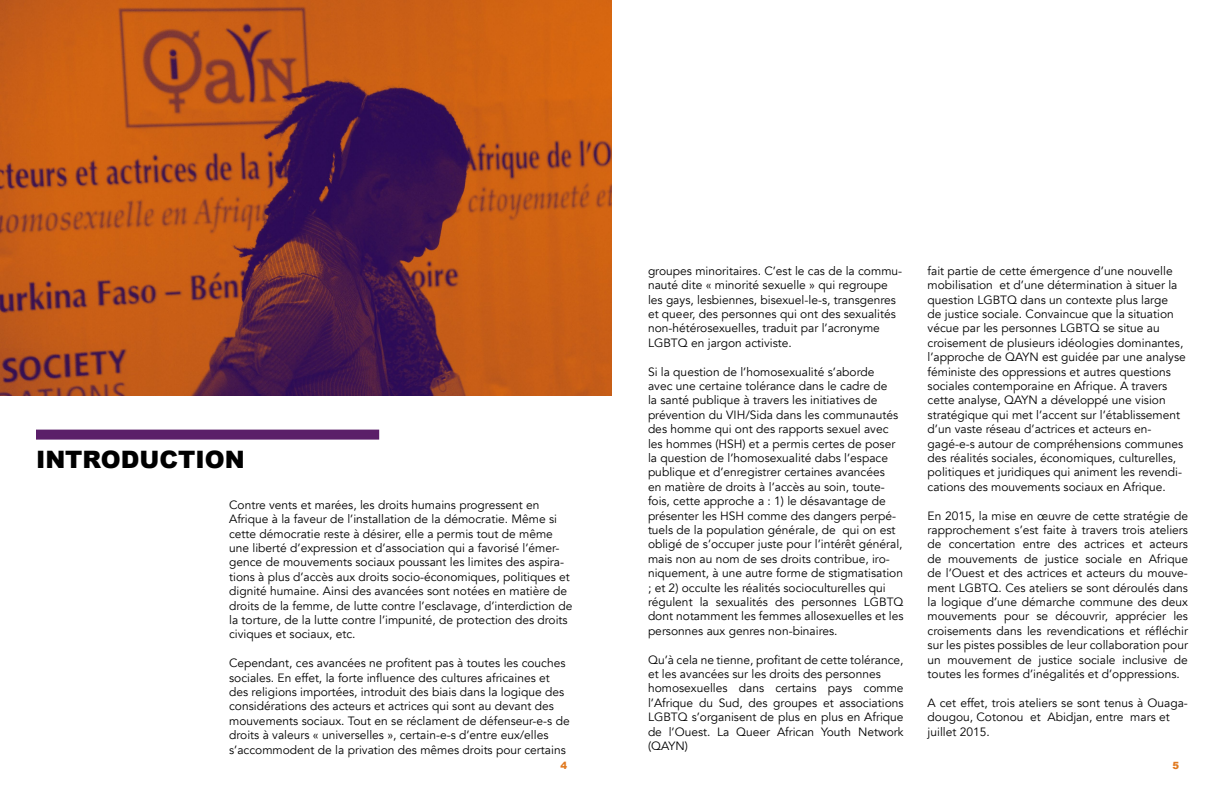
<style>
.page{position:relative;width:1224px;height:792px;background:#fff}
.page>*{position:absolute;margin:0;border:0;box-sizing:border-box;transform-origin:0 0}
.t1{font:900 24px "Arial";color:#000}
.t2{font:12px/14.4px "Avenir";color:#000}
.t3{font:900 10px "Arial";color:#e07920}
</style>
<div class="page">
<img style="left:0;top:0;width:612px;height:396px">
<div style="left:36px;top:430px;width:343px;height:10px;background:#5b1f69"></div>
<h1 class="t1" style="left:36px;top:442px;width:210px">INTRODUCTION</h1>
<p class="t2" style="left:229px;top:498px;width:345px">Contre vents et marées, les droits humains progressent en Afrique à la faveur de l’installation de la démocratie. Même si cette démocratie reste à désirer, elle a permis tout de même une liberté d’expression et d’association qui a favorisé l’émer&shy;gence de mouvements sociaux poussant les limites des aspira&shy;tions à plus d’accès aux droits socio-économiques, politiques et dignité humaine. Ainsi des avancées sont notées en matière de droits de la femme, de lutte contre l’esclavage, d’interdiction de la torture, de la lutte contre l’impunité, de protection des droits civiques et sociaux, etc.</p>
<p class="t2" style="left:229px;top:656px;width:342px">Cependant, ces avancées ne profitent pas à toutes les couches sociales. En effet, la forte influence des cultures africaines et des religions importées, introduit des biais dans la logique des considérations des acteurs et actrices qui sont au devant des mouvements sociaux. Tout en se réclament de défenseur-e-s de droits à valeurs « universelles », certain-e-s d’entre eux/elles s’accommodent de la privation des mêmes droits pour certains</p>
<p class="t2" style="left:648px;top:264px;width:256px">groupes minoritaires. C’est le cas de la commu&shy;nauté dite « minorité sexuelle » qui regroupe les gays, lesbiennes, bisexuel-le-s, transgenres et queer, des personnes qui ont des sexualités non-hétérosexuelles, traduit par l’acronyme LGBTQ en jargon activiste.</p>
<p class="t2" style="left:648px;top:364px;width:257px">Si la question de l’homosexualité s’aborde<br>avec une certaine tolérance dans le cadre de<br>la santé publique à travers les initiatives de prévention du VIH/Sida dans les communautés des homme qui ont des rapports sexuel avec les hommes (HSH) et a permis certes de poser la question de l’homosexualité dabs l’espace publique et d’enregistrer certaines avancées<br>en matière de droits à l’accès au soin, toute&shy;fois, cette approche a : 1) le désavantage de présenter les HSH comme des dangers perpé&shy;tuels de la population générale, de qui on est obligé de s’occuper juste pour l’intérêt général, mais non au nom de ses droits contribue, iro&shy;niquement, à une autre forme de stigmatisation ; et 2) occulte les réalités socioculturelles qui régulent la sexualités des personnes LGBTQ dont notamment les femmes allosexuelles et les personnes aux genres non-binaires.</p>
<p class="t2" style="left:648px;top:652px;width:257px">Qu’à cela ne tienne, profitant de cette tolérance, et les avancées sur les droits des personnes homosexuelles dans certains pays comme l’Afrique du Sud, des groupes et associations LGBTQ s’organisent de plus en plus en Afrique de l’Ouest. La Queer African Youth Network (QAYN)</p>
<p class="t2" style="left:928px;top:264px;width:260px">fait partie de cette émergence d’une nouvelle mobilisation et d’une détermination à situer la question LGBTQ dans un contexte plus large<br>de justice sociale. Convaincue que la situation vécue par les personnes LGBTQ se situe au croisement de plusieurs idéologies dominantes, l’approche de QAYN est guidée par une analyse féministe des oppressions et autres questions sociales contemporaine en Afrique. A travers cette analyse, QAYN a développé une vision stratégique qui met l’accent sur l’établissement d’un vaste réseau d’actrices et acteurs en&shy;gagé-e-s autour de compréhensions communes des réalités sociales, économiques, culturelles, politiques et juridiques qui animent les revendi&shy;cations des mouvements sociaux en Afrique.</p>
<p class="t2" style="left:928px;top:508px;width:262px;text-align:justify">En 2015, la mise en œuvre de cette stratégie de rapprochement s’est faite à travers trois ateliers de concertation entre des actrices et acteurs de mouvements de justice sociale en Afrique de l’Ouest et des actrices et acteurs du mouve&shy;ment LGBTQ. Ces ateliers se sont déroulés dans la logique d’une démarche commune des deux mouvements pour se découvrir, apprécier les croisements dans les revendications et réfléchir sur les pistes possibles de leur collaboration pour un mouvement de justice sociale inclusive de toutes les formes d’inégalités et d’oppressions.</p>
<p class="t2" style="left:928px;top:696px;width:262px">A cet effet, trois ateliers se sont tenus à Ouaga&shy;dougou, Cotonou et Abidjan, entre mars et juillet 2015.</p>
<p class="t3" style="left:560px;top:758px;width:8px">4</p>
<p class="t3" style="left:1172px;top:758px;width:8px">5</p>
</div>
